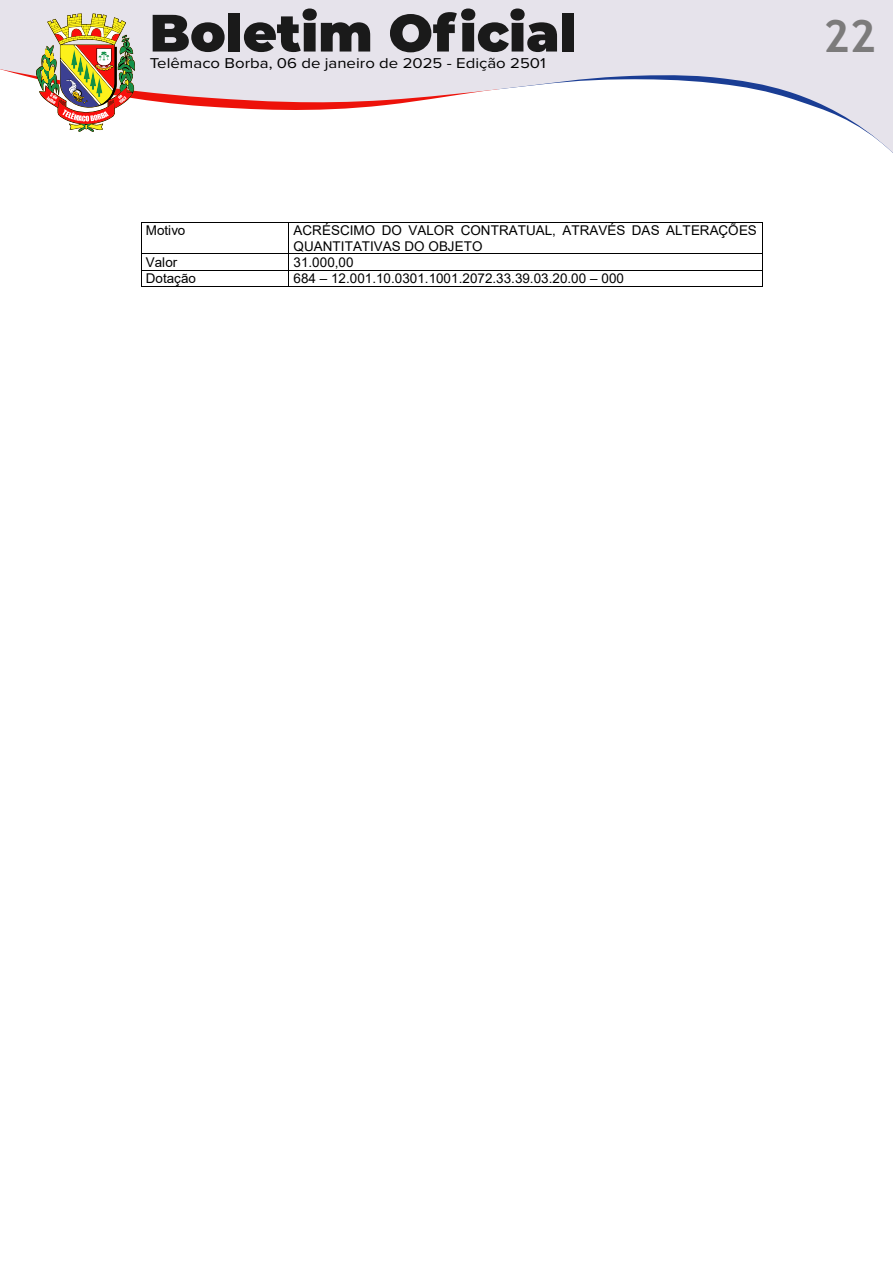
<style>
.page{position:relative;width:893px;height:1263px;background:#fff}
.page>*{position:absolute;margin:0;border:0;box-sizing:border-box;transform-origin:0 0}
.t1{font:700 45px "Trebuchet MS";color:#7c7b7b}
.t2{font:14.7px "Proxima Nova";color:#000;scale:1.14 1}
.t3{font:13.5px/15.6px "Arial";color:#000}
</style>
<div class="page">
<div style="left:0;top:0;width:893px;height:9px;background:#e6e3eb"></div>
<svg style="left:0;top:9px;width:893px;height:144px"></svg>
<hr style="left:142px;top:222px;width:147px;height:1px;background:#000">
<hr style="left:289px;top:222px;width:473px;height:1px;background:#000">
<hr style="left:141px;top:222px;width:1px;height:32px;background:#000">
<hr style="left:289px;top:222px;width:1px;height:32px;background:#000">
<hr style="left:762px;top:222px;width:1px;height:32px;background:#000">
<hr style="left:142px;top:254px;width:147px;height:1px;background:#000">
<hr style="left:289px;top:254px;width:473px;height:1px;background:#000">
<hr style="left:142px;top:270px;width:147px;height:1px;background:#000">
<hr style="left:289px;top:270px;width:473px;height:1px;background:#000">
<svg style="left:141px;top:254px;width:1px;height:33px"></svg>
<hr style="left:142px;top:286px;width:147px;height:1px;background:#000">
<hr style="left:289px;top:286px;width:473px;height:1px;background:#000">
<svg style="left:762px;top:254px;width:1px;height:33px"></svg>
<p class="t2" style="left:150px;top:53px;width:349px">Telêmaco Borba, 06 de janeiro de 2025 - Edição 2501</p>
<p class="t3" style="left:146px;top:222px;width:41px">Motivo</p>
<p class="t3" style="left:294px;top:222px;width:465px">ACRÉSCIMO DO VALOR CONTRATUAL, ATRAVÉS DAS ALTERAÇÕES<br>QUANTITATIVAS DO OBJETO</p>
<p class="t3" style="left:146px;top:254px;width:33px">Valor</p>
<p class="t3" style="left:294px;top:254px;width:61px">31.000,00</p>
<p class="t3" style="left:146px;top:270px;width:52px">Dotação</p>
<p class="t3" style="left:294px;top:270px;width:332px">684 – 12.001.10.0301.1001.2072.33.39.03.20.00 – 000</p>
<h1 class="t1" style="left:823px;top:8px;width:54px">22</h1>
</div>
